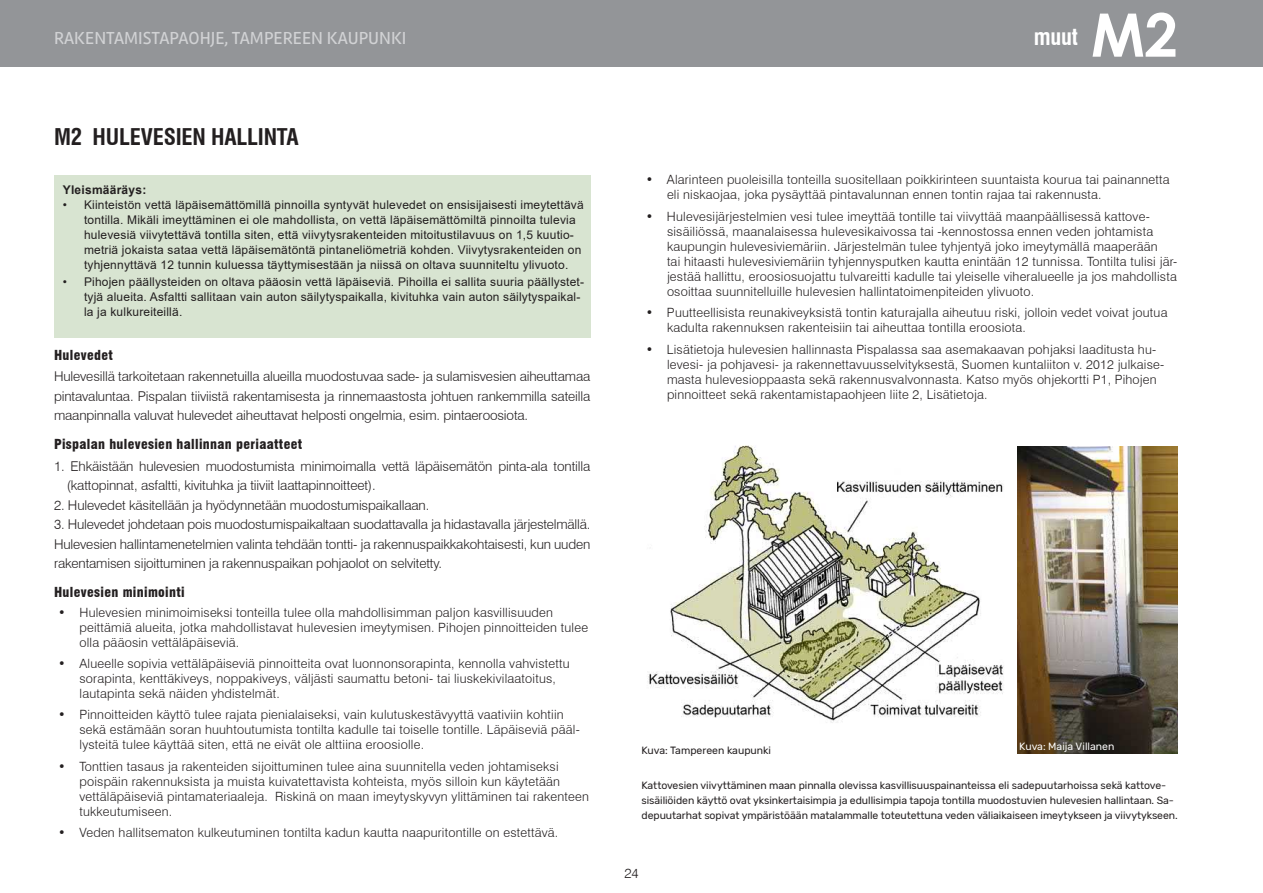
<style>
.page{position:relative;width:1263px;height:893px;background:#fff}
.page>*{position:absolute;margin:0;border:0;box-sizing:border-box;transform-origin:0 0}
.tunnistekirjain{font:700 60px "Century Gothic";color:#fff}
.korttiotsikko{font:700 condensed 22.5px "Swiss 721 BT";letter-spacing:-.01em;color:#231f20}
.palkkiteksti2{font:700 condensed 22.5px "Swiss 721 BT";color:#fff}
.t1{font:18px "Rambla";color:#d1d2d4}
.leipäteksti_luettelo{font:300 13.5px/19.5px "Swiss 721 BT";letter-spacing:-.01em;color:#231f20}
.UUSI_LEIPÄTEKSTI{font:300 13.5px/19.5px "Swiss 721 BT";letter-spacing:-.01em;color:#231f20;text-align:justify}
.leipäteksti{font:300 13.5px/19.5px "Swiss 721 BT";letter-spacing:-.01em;color:#231f20}
.väliotsikko{font:900 condensed 13.5px "Swiss 721 BT";letter-spacing:.025em;color:#231f20}
.t2{font:300 12.75px/15px "Swiss 721 BT";letter-spacing:.015em;color:#231f20}
.t3{font:12px/15px "Arial";letter-spacing:.015em;color:#231f20}
.pääohje_pieni{font:700 12px "Arial";letter-spacing:.02em;color:#231f20}
.kuvateksti{font:10.5px/15px "Rubik";letter-spacing:-.005em;color:#231f20}
.kuvateksti-2{font:10.5px "Rubik";color:#fff}
</style>
<div class="page">
<div style="left:0;top:0;width:1263px;height:67px;background:#939598"></div>
<div style="left:54px;top:175px;width:536px;height:162px;background:#d8e4d1"></div>
<img style="left:647px;top:445px;width:357px;height:278px">
<img style="left:1017px;top:446px;width:161px;height:308px">
<h3 class="t1" style="left:54px;top:27px;width:354px">RAKENTAMISTAPAOHJE, TAMPEREEN KAUPUNKI</h3>
<p class="palkkiteksti2" style="left:1034px;top:23px;width:46px">muut</p>
<p class="tunnistekirjain" style="left:1091px;top:-11px;width:88px">M2</p>
<p class="korttiotsikko" style="left:54px;top:124px;width:246px">M2 HULEVESIEN HALLINTA</p>
<p class="pääohje_pieni" style="left:63px;top:181px;width:85px">Yleismääräys:</p>
<p class="t3" style="left:84px;top:197px;width:501px;text-indent:-21px">• Kiinteistön vettä läpäisemättömillä pinnoilla syntyvät hulevedet on ensisijaisesti imeytettävä tontilla. Mikäli imeyttäminen ei ole mahdollista, on vettä läpäisemättömiltä pinnoilta tulevia hulevesiä viivytettävä tontilla siten, että viivytysrakenteiden mitoitustilavuus on 1,5 kuutio&shy;metriä jokaista sataa vettä läpäisemätöntä pintaneliömetriä kohden. Viivytysrakenteiden on tyhjennyttävä 12 tunnin kuluessa täyttymisestään ja niissä on oltava suunniteltu ylivuoto.</p>
<p class="t3" style="left:84px;top:274px;width:502px;text-indent:-21px">• Pihojen päällysteiden on oltava pääosin vettä läpäiseviä. Pihoilla ei sallita suuria päällystet&shy;tyjä alueita. Asfaltti sallitaan vain auton säilytyspaikalla, kivituhka vain auton säilytyspaikal&shy;la ja kulkureiteillä.</p>
<p class="väliotsikko" style="left:54px;top:347px;width:60px">Hulevedet</p>
<p class="UUSI_LEIPÄTEKSTI" style="left:54px;top:367px;width:538px">Hulevesillä tarkoitetaan rakennetuilla alueilla muodostuvaa sade- ja sulamisvesien aiheuttamaa pintavaluntaa. Pispalan tiiviistä rakentamisesta ja rinnemaastosta johtuen rankemmilla sateilla maanpinnalla valuvat hulevedet aiheuttavat helposti ongelmia, esim. pintaeroosiota.</p>
<p class="väliotsikko" style="left:54px;top:436px;width:250px">Pispalan hulevesien hallinnan periaatteet</p>
<p class="leipäteksti_luettelo" style="left:67px;top:456px;width:525px;text-indent:-13px">1. Ehkäistään hulevesien muodostumista minimoimalla vettä läpäisemätön pinta-ala tontilla (kattopinnat, asfaltti, kivituhka ja tiiviit laattapinnoitteet).</p>
<p class="leipäteksti_luettelo" style="left:54px;top:495px;width:377px">2. Hulevedet käsitellään ja hyödynnetään muodostumispaikallaan.</p>
<p class="leipäteksti_luettelo" style="left:54px;top:515px;width:538px">3. Hulevedet johdetaan pois muodostumispaikaltaan suodattavalla ja hidastavalla järjestelmällä.</p>
<p class="leipäteksti" style="left:54px;top:534px;width:538px">Hulevesien hallintamenetelmien valinta tehdään tontti- ja rakennuspaikkakohtaisesti, kun uuden rakentamisen sijoittuminen ja rakennuspaikan pohjaolot on selvitetty.</p>
<p class="väliotsikko" style="left:54px;top:584px;width:132px">Hulevesien minimointi</p>
<p class="t2" style="left:80px;top:604px;width:510px;text-indent:-21px">• Hulevesien minimoimiseksi tonteilla tulee olla mahdollisimman paljon kasvillisuuden peittämiä alueita, jotka mahdollistavat hulevesien imeytymisen. Pihojen pinnoitteiden tulee olla pääosin vettäläpäiseviä.</p>
<p class="t2" style="left:80px;top:656px;width:492px;text-indent:-21px">• Alueelle sopivia vettäläpäiseviä pinnoitteita ovat luonnonsorapinta, kennolla vahvistettu sorapinta, kenttäkiveys, noppakiveys, väljästi saumattu betoni- tai liuskekivilaatoitus, lautapinta sekä näiden yhdistelmät.</p>
<p class="t2" style="left:80px;top:707px;width:502px;text-indent:-21px">• Pinnoitteiden käyttö tulee rajata pienialaiseksi, vain kulutuskestävyyttä vaativiin kohtiin sekä estämään soran huuhtoutumista tontilta kadulle tai toiselle tontille. Läpäiseviä pääl&shy;lysteitä tulee käyttää siten, että ne eivät ole alttiina eroosiolle.</p>
<p class="t2" style="left:80px;top:759px;width:511px;text-indent:-21px">• Tonttien tasaus ja rakenteiden sijoittuminen tulee aina suunnitella veden johtamiseksi poispäin rakennuksista ja muista kuivatettavista kohteista, myös silloin kun käytetään vettäläpäiseviä pintamateriaaleja. Riskinä on maan imeytyskyvyn ylittäminen tai rakenteen tukkeutumiseen.</p>
<p class="t2" style="left:58px;top:825px;width:501px">• Veden hallitsematon kulkeutuminen tontilta kadun kautta naapuritontille on estettävä.</p>
<p class="t2" style="left:667px;top:172px;width:504px;text-indent:-21px">• Alarinteen puoleisilla tonteilla suositellaan poikkirinteen suuntaista kourua tai painannetta eli niskaojaa, joka pysäyttää pintavalunnan ennen tontin rajaa tai rakennusta.</p>
<p class="t2" style="left:667px;top:209px;width:512px;text-indent:-21px">• Hulevesijärjestelmien vesi tulee imeyttää tontille tai viivyttää maanpäällisessä kattove&shy;sisäiliössä, maanalaisessa hulevesikaivossa tai -kennostossa ennen veden johtamista kaupungin hulevesiviemäriin. Järjestelmän tulee tyhjentyä joko imeytymällä maaperään<br>tai hitaasti hulevesiviemäriin tyhjennysputken kautta enintään 12 tunnissa. Tontilta tulisi jär&shy;jestää hallittu, eroosiosuojattu tulvareitti kadulle tai yleiselle viheralueelle ja jos mahdollista osoittaa suunnitelluille hulevesien hallintatoimenpiteiden ylivuoto.</p>
<p class="t2" style="left:667px;top:305px;width:502px;text-indent:-21px">• Puutteellisista reunakiveyksistä tontin katurajalla aiheutuu riski, jolloin vedet voivat joutua kadulta rakennuksen rakenteisiin tai aiheuttaa tontilla eroosiota.</p>
<p class="t2" style="left:667px;top:341px;width:499px;text-indent:-21px">• Lisätietoja hulevesien hallinnasta Pispalassa saa asemakaavan pohjaksi laaditusta hu&shy;levesi- ja pohjavesi- ja rakennettavuusselvityksestä, Suomen kuntaliiton v. 2012 julkaise&shy;masta hulevesioppaasta sekä rakennusvalvonnasta. Katso myös ohjekortti P1, Pihojen pinnoitteet sekä rakentamistapaohjeen liite 2, Lisätietoja.</p>
<p class="kuvateksti" style="left:641px;top:743px;width:131px">Kuva: Tampereen kaupunki</p>
<p class="kuvateksti-2" style="left:1019px;top:740px;width:97px">Kuva: Maija Villanen</p>
<p class="kuvateksti" style="left:641px;top:778px;width:538px">Kattovesien viivyttäminen maan pinnalla olevissa kasvillisuuspainanteissa eli sadepuutarhoissa sekä kattove&shy;sisäiliöiden käyttö ovat yksinkertaisimpia ja edullisimpia tapoja tontilla muodostuvien hulevesien hallintaan. Sa&shy;depuutarhat sopivat ympäristöään matalammalle toteutettuna veden väliaikaiseen imeytykseen ja viivytykseen.</p>
<p class="UUSI_LEIPÄTEKSTI" style="left:624px;top:864px;width:16px">24</p>
</div>
